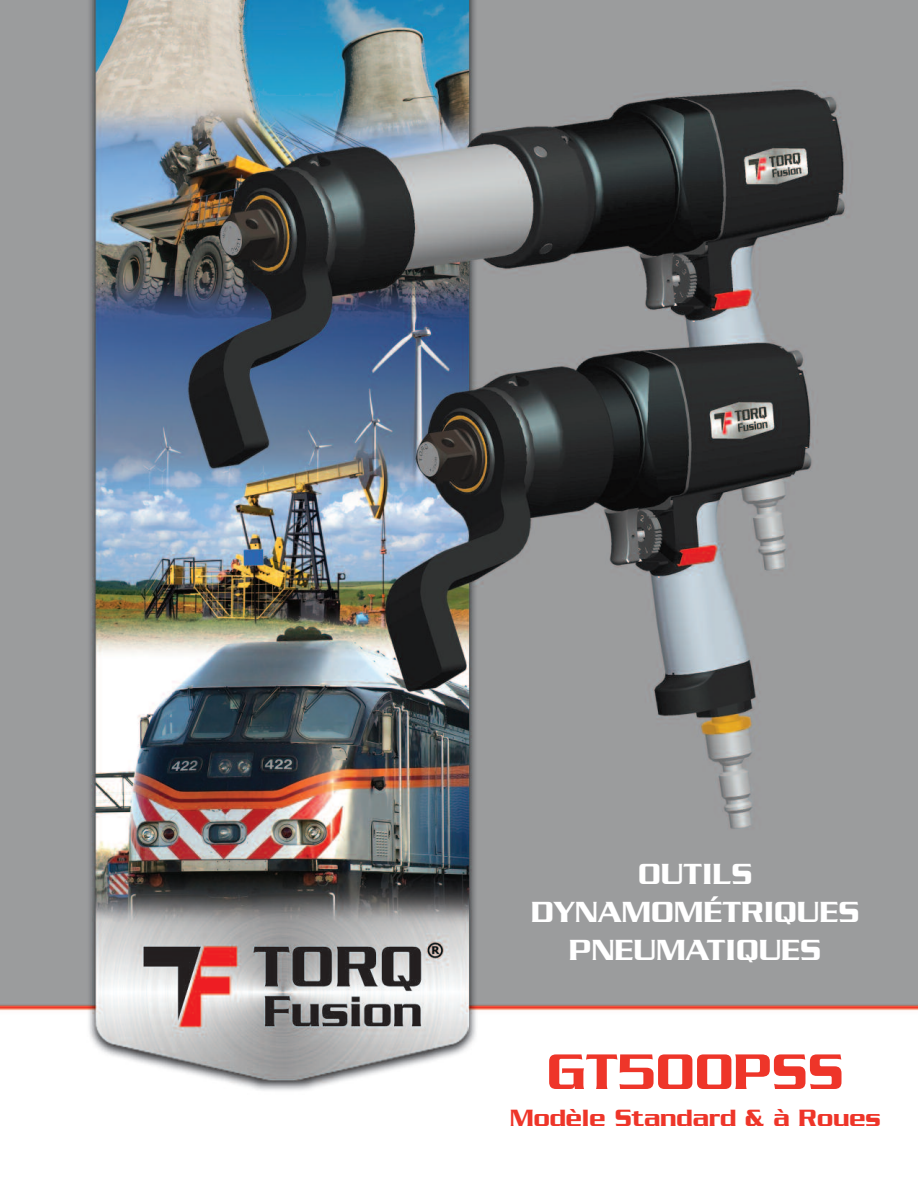
<style>
.page{position:relative;width:918px;height:1188px;background:#fff}
.page>*{position:absolute;margin:0;border:0;box-sizing:border-box;transform-origin:0 0}
.t1{font:500 54px "Serpentine";color:#ee3529}
.t2{font:500 31.5px/37.8px "Serpentine";color:#fff;text-align:center}
.t3{font:500 25.5px "Serpentine";color:#ee3529}
</style>
<div class="page">
<img style="left:0;top:0;width:918px;height:1091px">
<p class="t2" style="left:531px;top:858px;width:330px">OUTILS<br>DYNAMOMÉTRIQUES<br>PNEUMATIQUES</p>
<h1 class="t1" style="left:547px;top:1054px;width:298px">GT500PSS</h1>
<p class="t3" style="left:510px;top:1110px;width:373px">Modèle Standard &amp; à Roues</p>
</div>
